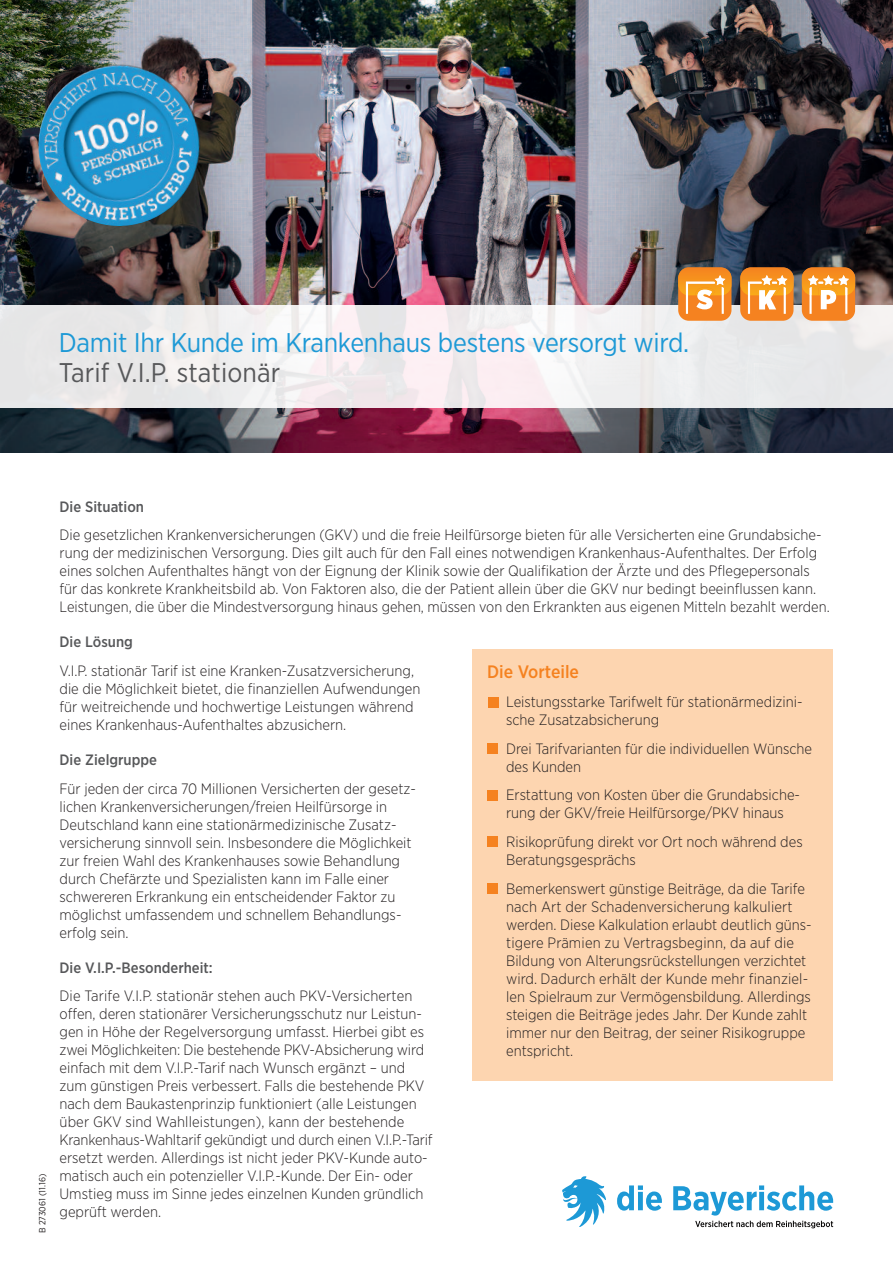
<style>
.page{position:relative;width:893px;height:1263px;background:#fff}
.page>*{position:absolute;margin:0;border:0;box-sizing:border-box;transform-origin:0 0}
.t1{font:27px "Gotham Narrow";letter-spacing:-.01em;color:#1d99d6}
.t2{font:27px "Gotham Narrow";letter-spacing:.005em;color:#57585a}
.t3{font:500 18px "Gotham Narrow";color:#f58220}
.t4{font:300 15px/18px "Gotham Narrow";color:#231f20}
.t5{font:500 15px "Gotham Narrow";color:#57585a}
.t6{font:9px "Gotham Narrow";color:#231f20}
</style>
<div class="page">
<img style="left:0;top:0;width:893px;height:452px">
<div style="left:0;top:305px;width:893px;height:102px;background:#fff;opacity:.9"></div>
<div style="left:472px;top:649px;width:360px;height:431px;background:#fdd5b0"></div>
<div style="left:488px;top:697px;width:10px;height:10px;background:#f58220"></div>
<div style="left:487px;top:744px;width:10px;height:10px;background:#f58220"></div>
<div style="left:487px;top:790px;width:10px;height:10px;background:#f58220"></div>
<div style="left:487px;top:837px;width:10px;height:10px;background:#f58220"></div>
<div style="left:487px;top:883px;width:10px;height:10px;background:#f58220"></div>
<svg style="left:617px;top:1185px;width:45px;height:26px"></svg>
<svg style="left:673px;top:1185px;width:160px;height:30px"></svg>
<svg style="left:695px;top:1221px;width:138px;height:7px"></svg>
<svg style="left:562px;top:1176px;width:44px;height:51px"></svg>
<div style="left:678px;top:267px;width:53px;height:54px;background:#f58220;border-radius:11px"></div>
<img style="left:678px;top:267px;width:53px;height:28px">
<svg style="left:686px;top:275px;width:39px;height:39px"></svg>
<img style="left:686px;top:282px;width:29px;height:13px">
<img style="left:695px;top:287px;width:20px;height:8px">
<div style="left:740px;top:267px;width:53px;height:54px;background:#f58220;border-radius:11px"></div>
<img style="left:793px;top:267px;width:1px;height:19px">
<img style="left:740px;top:267px;width:53px;height:28px">
<svg style="left:748px;top:275px;width:40px;height:39px"></svg>
<div style="left:802px;top:267px;width:53px;height:54px;background:#f58220;border-radius:11px"></div>
<img style="left:802px;top:267px;width:53px;height:27px">
<svg style="left:808px;top:275px;width:41px;height:39px"></svg>
<img style="left:819px;top:288px;width:19px;height:7px">
<img style="left:33px;top:59px;width:173px;height:172px">
<h1 class="t1" style="left:59px;top:333px;width:632px">Damit Ihr Kunde im Krankenhaus bestens versorgt wird.</h1>
<h1 class="t2" style="left:59px;top:363px;width:223px">Tarif V.I.P. stationär</h1>
<p class="t6" style="left:39px;top:1233px;width:61px;rotate:-90deg">B 273061 (11.16)</p>
<p class="t5" style="left:60px;top:501px;width:86px">Die Situation</p>
<p class="t4" style="left:60px;top:527px;width:772px">Die gesetzlichen Krankenversicherungen (GKV) und die freie Heilfürsorge bieten für alle Versicherten eine Grundabsiche&shy;rung der medizinischen Versorgung. Dies gilt auch für den Fall eines notwendigen Krankenhaus-Aufenthaltes. Der Erfolg eines solchen Aufenthaltes hängt von der Eignung der Klinik sowie der Qualifikation der Ärzte und des Pflegepersonals für das konkrete Krankheitsbild ab. Von Faktoren also, die der Patient allein über die GKV nur bedingt beeinflussen kann.<br>Leistungen, die über die Mindestversorgung hinaus gehen, müssen von den Erkrankten aus eigenen Mitteln bezahlt werden.</p>
<p class="t5" style="left:60px;top:637px;width:75px">Die Lösung</p>
<p class="t4" style="left:60px;top:663px;width:362px">V.I.P. stationär Tarif ist eine Kranken-Zusatzversicherung, die die Möglichkeit bietet, die finanziellen Aufwendungen für weitreichende und hochwertige Leistungen während eines Krankenhaus-Aufenthaltes abzusichern.</p>
<p class="t5" style="left:60px;top:754px;width:99px">Die Zielgruppe</p>
<p class="t4" style="left:60px;top:780px;width:358px">Für jeden der circa 70 Millionen Versicherten der gesetz&shy;lichen Krankenversicherungen/freien Heilfürsorge in Deutschland kann eine stationärmedizinische Zusatz&shy;versicherung sinnvoll sein. Insbesondere die Möglichkeit zur freien Wahl des Krankenhauses sowie Behandlung durch Chefärzte und Spezialisten kann im Falle einer schwereren Erkrankung ein entscheidender Faktor zu möglichst umfassendem und schnellem Behandlungs&shy;erfolg sein.</p>
<p class="t5" style="left:60px;top:962px;width:155px">Die V.I.P.-Besonderheit:</p>
<p class="t4" style="left:60px;top:988px;width:375px">Die Tarife V.I.P. stationär stehen auch PKV-Versicherten offen, deren stationärer Versicherungsschutz nur Leistun&shy;gen in Höhe der Regelversorgung umfasst. Hierbei gibt es zwei Möglichkeiten: Die bestehende PKV-Absicherung wird einfach mit dem V.I.P.-Tarif nach Wunsch ergänzt – und zum günstigen Preis verbessert. Falls die bestehende PKV nach dem Baukastenprinzip funktioniert (alle Leistungen über GKV sind Wahlleistungen), kann der bestehende Krankenhaus-Wahltarif gekündigt und durch einen V.I.P.-Tarif ersetzt werden. Allerdings ist nicht jeder PKV-Kunde auto&shy;matisch auch ein potenzieller V.I.P.-Kunde. Der Ein- oder Umstieg muss im Sinne jedes einzelnen Kunden gründlich geprüft werden.</p>
<p class="t3" style="left:487px;top:666px;width:94px">Die Vorteile</p>
<p class="t4" style="left:506px;top:694px;width:298px">Leistungsstarke Tarifwelt für stationärmedizini&shy;sche Zusatzabsicherung</p>
<p class="t4" style="left:506px;top:740px;width:307px">Drei Tarifvarianten für die individuellen Wünsche des Kunden</p>
<p class="t4" style="left:506px;top:787px;width:295px">Erstattung von Kosten über die Grundabsiche&shy;rung der GKV/freie Heilfürsorge/PKV hinaus</p>
<p class="t4" style="left:506px;top:834px;width:298px">Risikoprüfung direkt vor Ort noch während des<br>Beratungsgesprächs</p>
<p class="t4" style="left:506px;top:880px;width:307px">Bemerkenswert günstige Beiträge, da die Tarife nach Art der Schadenversicherung kalkuliert werden. Diese Kalkulation erlaubt deutlich güns&shy;tigere Prämien zu Vertragsbeginn, da auf die Bildung von Alterungsrückstellungen verzichtet wird. Dadurch erhält der Kunde mehr finanziel&shy;len Spielraum zur Vermögensbildung. Allerdings steigen die Beiträge jedes Jahr. Der Kunde zahlt immer nur den Beitrag, der seiner Risikogruppe entspricht.</p>
</div>
